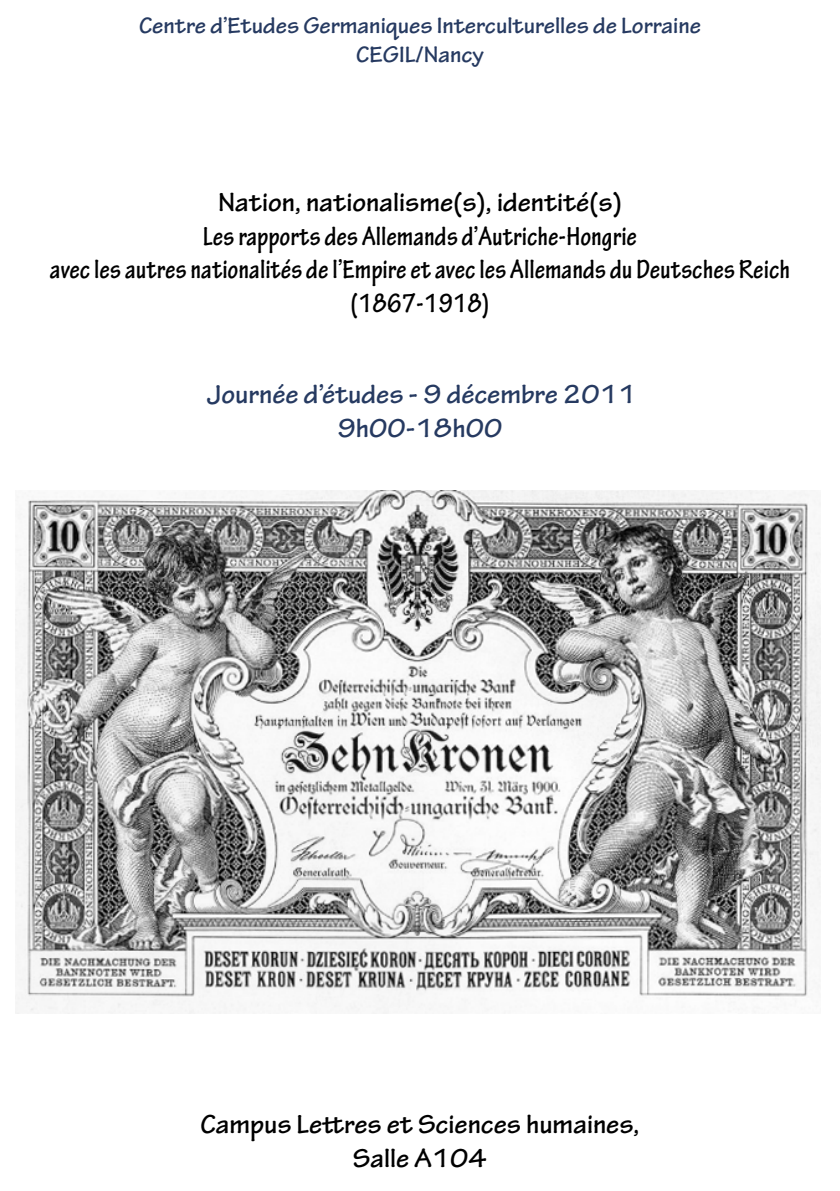
<style>
.page{position:relative;width:840px;height:1191px;background:#fff}
.page>*{position:absolute;margin:0;border:0;box-sizing:border-box;transform-origin:0 0}
.t1{font:700 condensed 28px/33.6px "Tekton Pro";color:#000;text-align:center}
.t2{font:700 28px/33.6px "Tekton Pro";color:#000;text-align:center}
.t3{font:700 28px/33.6px "Tekton Pro";color:#263a61;text-align:center}
.t4{font:700 24px/28.8px "Tekton Pro";color:#263a61;text-align:center}
</style>
<div class="page">
<img style="left:16px;top:490px;width:803px;height:523px">
<p class="t4" style="left:139px;top:12px;width:563px">Centre d’Etudes Germaniques Interculturelles de Lorraine<br>CEGIL/Nancy</p>
<p class="t2" style="left:218px;top:186px;width:405px">Nation, nationalisme(s), identité(s)</p>
<p class="t1" style="left:50px;top:220px;width:741px">Les rapports des Allemands d’Autriche-Hongrie<br>avec les autres nationalités de l’Empire et avec les Allemands du Deutsches Reich (1867-1918)</p>
<p class="t3" style="left:207px;top:378px;width:431px">Journée d’études - 9 décembre 2011<br>9h00-18h00</p>
<p class="t2" style="left:200px;top:1107px;width:440px">Campus Lettres et Sciences humaines,<br>Salle A104</p>
</div>
